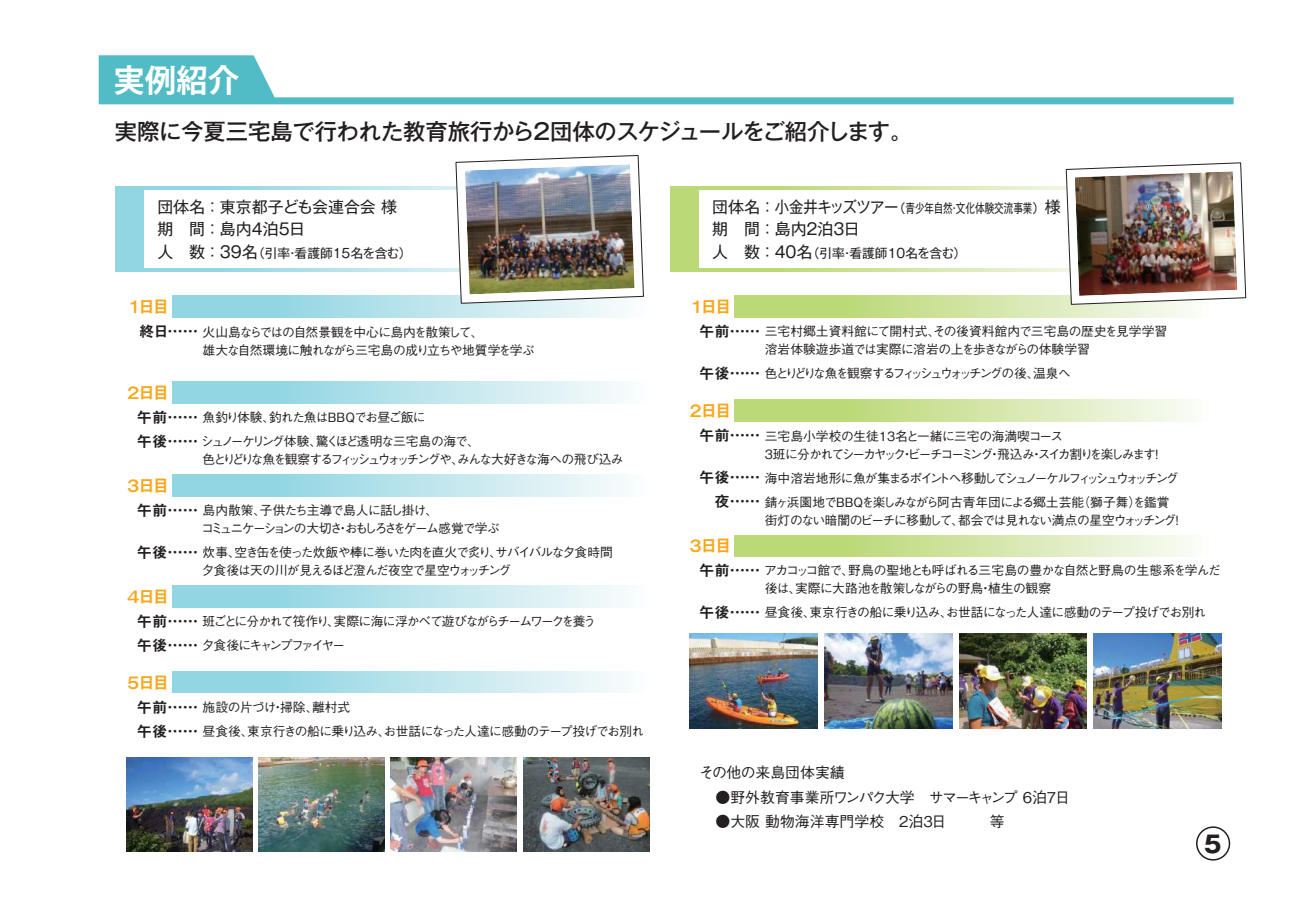
<style>
.page{position:relative;width:1289px;height:919px;background:#fff}
.page>*{position:absolute;margin:0;border:0;box-sizing:border-box;transform-origin:0 0}
.t1{font:31.5px "Koz Go Pr 6 N Bold 90 pv RKSJ H";color:#fff}
.t2{font:23.4px "Gothic MB101 Pr 6 N Bold 90 pv RKSJ H";color:#231f20}
.t3{font:22.35px "Gothic MB101 Pr 6 N Medium 90 pv RKSJ H";letter-spacing:-.01em;color:#231f20}
.t4{font:16.95px "Midashi Go Pr 6 N MB31 90 pv RKSJ H";letter-spacing:-.165em;color:#faa61a}
.t5{font:15.9px/22.5px "Gothic MB101 Pr 6 N Regular 90 pv RKSJ H";color:#231f20}
.t6{font:15.3px/24px "Midashi Go Pr 6 N MB31 90 pv RKSJ H";color:#231f20}
.t7{font:14.85px/24px "Gothic BBB Pr 6 N Medium 90 pv RKSJ H";color:#231f20}
.t8{font:12.75px/18px "Gothic BBB Pr 6 N Medium 90 pv RKSJ H";letter-spacing:-.08em;color:#231f20}
.t9{font:12.75px/18px "Gothic BBB Pr 6 N Medium 90 pv RKSJ H";letter-spacing:-.14em;color:#231f20}
.t10{font:12.75px/24px "Gothic BBB Pr 6 N Medium 90 pv RKSJ H";letter-spacing:-.125em;color:#231f20}
.t11{font:12.75px "Gothic MB101 Pr 6 N Regular 90 pv RKSJ H";color:#231f20}
.t12{font:12.75px/18px "Gothic BBB Pr 6 N Medium 90 pv RKSJ H";letter-spacing:-.06em;color:#231f20}
.t13{font:12.75px/18px "Gothic BBB Pr 6 N Medium 90 pv RKSJ H";color:#231f20}
.t14{font:12.75px/24px "Gothic BBB Pr 6 N Medium 90 pv RKSJ H";letter-spacing:-.045em;color:#231f20}
.t15{font:12.75px/24px "Gothic BBB Pr 6 N Medium 90 pv RKSJ H";letter-spacing:-.12em;color:#231f20}
.t16{font:12.75px "Gothic BBB Pr 6 N Medium 90 pv RKSJ H";letter-spacing:-.05em;color:#231f20}
.t17{font:12.75px "Gothic BBB Pr 6 N Medium 90 pv RKSJ H";letter-spacing:-.18em;color:#231f20}
.s1{font-size:15.9px}
</style>
<div class="page">
<svg style="left:173px;top:382px;width:449px;height:21px;background:#b8e3eb"></svg>
<svg style="left:173px;top:475px;width:449px;height:21px;background:#b8e3eb"></svg>
<svg style="left:173px;top:585px;width:449px;height:22px;background:#b8e3eb"></svg>
<svg style="left:173px;top:671px;width:449px;height:22px;background:#b8e3eb"></svg>
<svg style="left:173px;top:296px;width:449px;height:21px;background:#b2e1ea"></svg>
<svg style="left:99px;top:55px;width:1134px;height:49px"></svg>
<svg style="left:116px;top:186px;width:339px;height:86px;background:#a0dae6"></svg>
<div style="left:144px;top:190px;width:442px;height:78px;background:#fff"></div>
<svg style="left:735px;top:296px;width:456px;height:21px;background:#cee39e"></svg>
<svg style="left:735px;top:399px;width:456px;height:22px;background:#d2e5a5"></svg>
<svg style="left:735px;top:535px;width:456px;height:21px;background:#d2e5a5"></svg>
<svg style="left:670px;top:186px;width:395px;height:86px;background:#c6de8d"></svg>
<div style="left:699px;top:190px;width:441px;height:78px;background:#fff"></div>
<svg style="left:455px;top:155px;width:189px;height:149px"></svg>
<img style="left:465px;top:164px;width:169px;height:130px">
<svg style="left:1065px;top:162px;width:181px;height:143px"></svg>
<img style="left:1074px;top:171px;width:163px;height:125px">
<img style="left:126px;top:757px;width:126px;height:94px">
<img style="left:258px;top:757px;width:126px;height:94px">
<img style="left:391px;top:757px;width:126px;height:94px">
<img style="left:523px;top:757px;width:126px;height:94px">
<img style="left:689px;top:633px;width:128px;height:96px">
<img style="left:824px;top:633px;width:128px;height:96px">
<img style="left:1093px;top:633px;width:128px;height:96px">
<img style="left:959px;top:633px;width:127px;height:96px">
<div style="left:1195px;top:826px;width:35px;height:34px;border:2px solid #231f20;border-radius:50%"></div>
<h1 class="t1" style="left:113px;top:68px;width:127px">実例紹介</h1>
<h3 class="t3" style="left:115px;top:123px;width:799px">実際に今夏三宅島で行われた教育旅行から２団体のスケジュールをご紹介します。</h3>
<p class="t5" style="left:157px;top:198px;width:241px">団体名 ：東京都子ども会連合会 様期　間 ：島内4泊5日</p>
<p class="t11" style="left:157px;top:248px;width:256px"><span class="s1">人　数 ：39名</span>（引率・看護師15名を含む）</p>
<h3 class="t4" style="left:130px;top:300px;width:41px">1日目</h3>
<p class="t6" style="left:124px;top:321px;width:75px">　終日……</p>
<p class="t8" style="left:203px;top:325px;width:334px">火山島ならではの自然景観を中心に島内を散策して、<br>雄大な自然環境に触れながら三宅島の成り立ちや地質学を学ぶ</p>
<h3 class="t4" style="left:125px;top:386px;width:46px">２日目</h3>
<p class="t6" style="left:137px;top:407px;width:63px">午前……午後……</p>
<h3 class="t4" style="left:125px;top:479px;width:46px">３日目</h3>
<p class="t6" style="left:137px;top:500px;width:63px">午前……</p>
<p class="t6" style="left:137px;top:542px;width:63px">午後……</p>
<h3 class="t4" style="left:125px;top:590px;width:46px">４日目</h3>
<p class="t6" style="left:137px;top:611px;width:63px">午前……午後……</p>
<h3 class="t4" style="left:125px;top:675px;width:46px">５日目</h3>
<p class="t6" style="left:137px;top:696px;width:63px">午前……午後……</p>
<p class="t8" style="left:201px;top:407px;width:280px;line-height:24px">魚釣り体験、釣れた魚はBBQでお昼ご飯に<br>シュノーケリング体験、驚くほど透明な三宅島の海で、</p>
<p class="t9" style="left:203px;top:452px;width:422px">色とりどりな魚を観察するフィッシュウォッチングや、みんな大好きな海への飛び込み</p>
<p class="t8" style="left:201px;top:502px;width:300px">島内散策、子供たち主導で島人に話し掛け、<br>コミュニケーションの大切さ・おもしろさをゲーム感覚で学ぶ</p>
<p class="t8" style="left:201px;top:544px;width:413px">炊事、空き缶を使った炊飯や棒に巻いた肉を直火で炙り、サバイバルな夕食時間夕食後は天の川が見えるほど澄んだ夜空で星空ウォッチング</p>
<p class="t15" style="left:201px;top:611px;width:396px">班ごとに分かれて筏作り、実際に海に浮かべて遊びながらチームワークを養う夕食後にキャンプファイヤー</p>
<p class="t14" style="left:203px;top:696px;width:443px">施設の片づけ・掃除、離村式<br>昼食後、東京行きの船に乗り込み、お世話になった人達に感動のテープ投げでお別れ</p>
<p class="t11" style="left:712px;top:203px;width:350px"><span class="s1">団体名 ：小金井キッズツアー</span>（青少年自然・文化体験交流事業）<span class="s1">様</span></p>
<p class="t5" style="left:712px;top:220px;width:149px">期　間 ：島内2泊3日</p>
<p class="t11" style="left:712px;top:248px;width:256px"><span class="s1">人　数 ：40名</span>（引率・看護師10名を含む）</p>
<h3 class="t4" style="left:692px;top:300px;width:41px">1日目</h3>
<p class="t6" style="left:683px;top:321px;width:78px">　午前……</p>
<p class="t6" style="left:699px;top:363px;width:63px">午後……</p>
<h3 class="t4" style="left:687px;top:404px;width:46px">２日目</h3>
<p class="t6" style="left:699px;top:425px;width:63px">午前……</p>
<p class="t6" style="left:699px;top:467px;width:63px;text-align:right">午後……夜……</p>
<h3 class="t4" style="left:687px;top:539px;width:46px">３日目</h3>
<p class="t6" style="left:699px;top:560px;width:63px">午前……</p>
<p class="t6" style="left:699px;top:602px;width:63px">午後……</p>
<p class="t13" style="left:765px;top:324px;width:404px">三宅村郷土資料館にて開村式、その後資料館内で三宅島の歴史を見学学習溶岩体験遊歩道では実際に溶岩の上を歩きながらの体験学習</p>
<p class="t17" style="left:765px;top:369px;width:308px">色とりどりな魚を観察するフィッシュウォッチングの後、温泉へ</p>
<p class="t9" style="left:762px;top:429px;width:402px">三宅島小学校の生徒１３名と一緒に三宅の海満喫コース<br>３班に分かれてシーカヤック・ビーチコーミング・飛込み・スイカ割りを楽しみます！</p>
<p class="t10" style="left:765px;top:468px;width:415px">海中溶岩地形に魚が集まるポイントへ移動してシュノーケルフィッシュウォッチング錆ヶ浜園地でBBQを楽しみながら阿古青年団による郷土芸能（獅子舞）を鑑賞</p>
<p class="t8" style="left:765px;top:513px;width:420px">街灯のない暗闇のビーチに移動して、都会では見れない満点の星空ウォッチング！</p>
<p class="t12" style="left:764px;top:563px;width:458px">アカコッコ館で、野鳥の聖地とも呼ばれる三宅島の豊かな自然と野鳥の生態系を学んだ後は、実際に大路池を散策しながらの野鳥・植生の観察</p>
<p class="t16" style="left:765px;top:607px;width:443px">昼食後、東京行きの船に乗り込み、お世話になった人達に感動のテープ投げでお別れ</p>
<p class="t7" style="left:699px;top:762px;width:372px">その他の来島団体実績<br>　●野外教育事業所ワンパク大学　サマーキャンプ 6泊7日　●大阪 動物海洋専門学校　2泊3日　　　等</p>
<h2 class="t2" style="left:1203px;top:835px;width:19px">5</h2>
</div>
